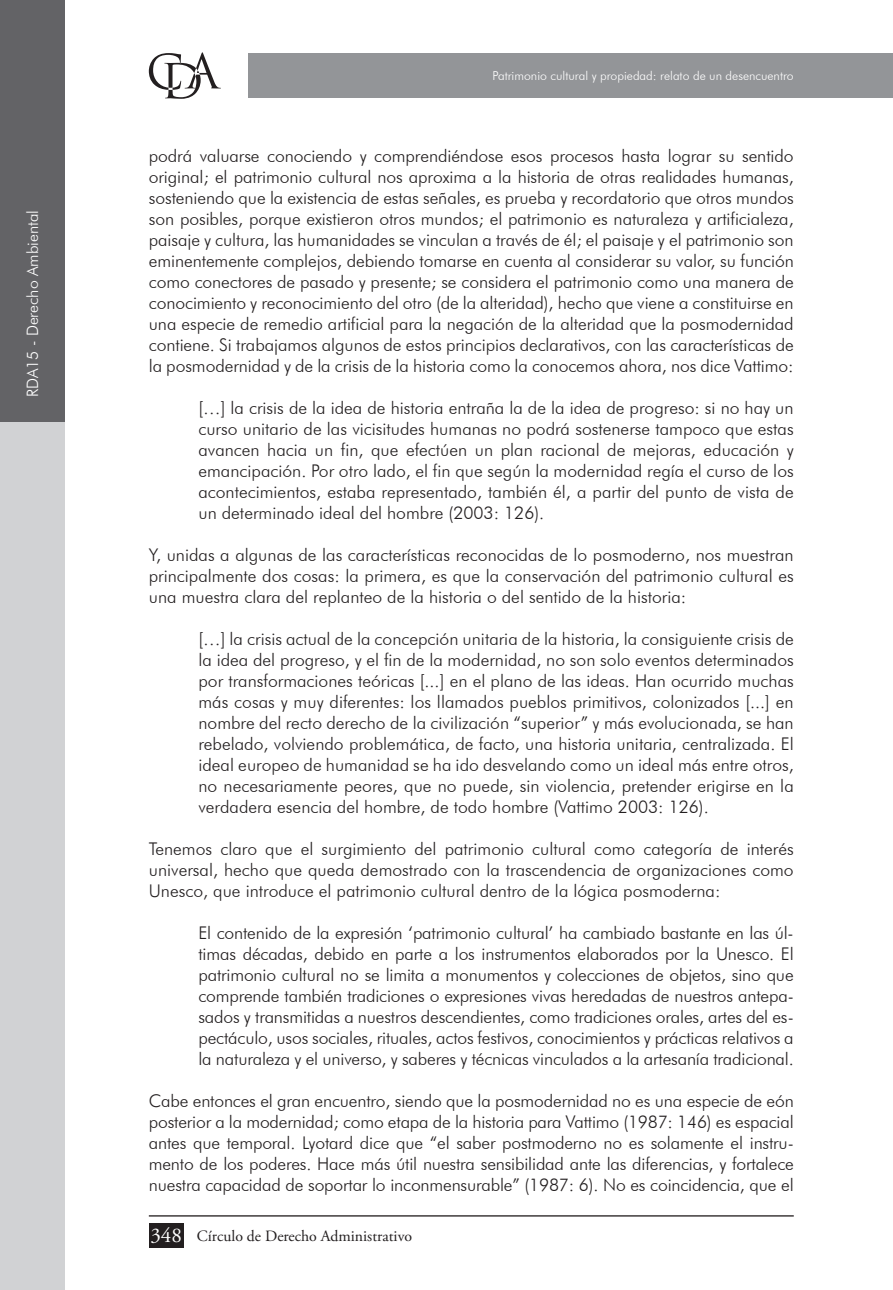
<style>
.page{position:relative;width:893px;height:1290px;background:#fff}
.page>*{position:absolute;margin:0;border:0;box-sizing:border-box;transform-origin:0 0}
.t1{font:300 17.5px/21px "Futura BT";color:#231f20;text-align:justify}
.t2{font:15.75px "Adobe Garamond Pro";color:#231f20}
.t3{font:300 15.75px "Futura BT";color:#fff}
.t4{font:300 12.25px "Futura BT";color:#fff}
.s1{font-size:21px;color:#fff}
</style>
<div class="page">
<div style="left:0;top:0;width:64px;height:422px;background:#636366"></div>
<div style="left:0;top:422px;width:64px;height:868px;background:#d1d2d4"></div>
<div style="left:248px;top:53px;width:645px;height:45px;background:#939598"></div>
<svg style="left:149px;top:52px;width:72px;height:47px"></svg>
<hr style="left:149px;top:1215px;width:645px;height:1px;background:#231f20">
<div style="left:149px;top:1223px;width:35px;height:25px;background:#231f20"></div>
<p class="t3" style="left:23px;top:397px;width:189px;rotate:-90deg">RDA15 - Derecho Ambiental</p>
<p class="t4" style="left:493px;top:68px;width:303px">Patrimonio cultural y propiedad: relato de un desencuentro</p>
<p class="t1" style="left:149px;top:145px;width:646px">podrá valuarse conociendo y comprendiéndose esos procesos hasta lograr su sentido original; el patrimonio cultural nos aproxima a la historia de otras realidades humanas, sosteniendo que la existencia de estas señales, es prueba y recordatorio que otros mundos son posibles, porque existieron otros mundos; el patrimonio es naturaleza y artificialeza, paisaje y cultura, las humanidades se vinculan a través de él; el paisaje y el patrimonio son eminentemente complejos, debiendo tomarse en cuenta al considerar su valor, su función como conectores de pasado y presente; se considera el patrimonio como una manera de conocimiento y reconocimiento del otro (de la alteridad), hecho que viene a constituirse en una especie de remedio artificial para la negación de la alteridad que la posmodernidad contiene. Si trabajamos algunos de estos principios declarativos, con las características de la posmodernidad y de la crisis de la historia como la conocemos ahora, nos dice Vattimo:</p>
<p class="t1" style="left:198px;top:397px;width:597px">[…] la crisis de la idea de historia entraña la de la idea de progreso: si no hay un curso unitario de las vicisitudes humanas no podrá sostenerse tampoco que estas avancen hacia un fin, que efectúen un plan racional de mejoras, educación y emancipación. Por otro lado, el fin que según la modernidad regía el curso de los acontecimientos, estaba representado, también él, a partir del punto de vista de un determinado ideal del hombre (2003: 126).</p>
<p class="t1" style="left:149px;top:544px;width:646px">Y, unidas a algunas de las características reconocidas de lo posmoderno, nos muestran principalmente dos cosas: la primera, es que la conservación del patrimonio cultural es una muestra clara del replanteo de la historia o del sentido de la historia:</p>
<p class="t1" style="left:198px;top:628px;width:597px">[…] la crisis actual de la concepción unitaria de la historia, la consiguiente crisis de la idea del progreso, y el fin de la modernidad, no son solo eventos determinados por transformaciones teóricas [...] en el plano de las ideas. Han ocurrido muchas más cosas y muy diferentes: los llamados pueblos primitivos, colonizados [...] en nombre del recto derecho de la civilización “superior” y más evolucionada, se han rebelado, volviendo problemática, de facto, una historia unitaria, centralizada. El ideal europeo de humanidad se ha ido desvelando como un ideal más entre otros, no necesariamente peores, que no puede, sin violencia, pretender erigirse en la verdadera esencia del hombre, de todo hombre (Vattimo 2003: 126).</p>
<p class="t1" style="left:149px;top:838px;width:646px">Tenemos claro que el surgimiento del patrimonio cultural como categoría de interés universal, hecho que queda demostrado con la trascendencia de organizaciones como Unesco, que introduce el patrimonio cultural dentro de la lógica posmoderna:</p>
<p class="t1" style="left:198px;top:922px;width:597px">El contenido de la expresión ‘patrimonio cultural’ ha cambiado bastante en las úl&shy;timas décadas, debido en parte a los instrumentos elaborados por la Unesco. El patrimonio cultural no se limita a monumentos y colecciones de objetos, sino que comprende también tradiciones o expresiones vivas heredadas de nuestros antepa&shy;sados y transmitidas a nuestros descendientes, como tradiciones orales, artes del es&shy;pectáculo, usos sociales, rituales, actos festivos, conocimientos y prácticas relativos a la naturaleza y el universo, y saberes y técnicas vinculados a la artesanía tradicional.</p>
<p class="t1" style="left:149px;top:1090px;width:646px">Cabe entonces el gran encuentro, siendo que la posmodernidad no es una especie de eón posterior a la modernidad; como etapa de la historia para Vattimo (1987: 146) es espacial antes que temporal. Lyotard dice que “el saber postmoderno no es solamente el instru&shy;mento de los poderes. Hace más útil nuestra sensibilidad ante las diferencias, y fortalece nuestra capacidad de soportar lo inconmensurable” (1987: 6). No es coincidencia, que el</p>
<p class="t2" style="left:150px;top:1227px;width:263px"><span class="s1">348</span> Círculo de Derecho Administrativo</p>
</div>
